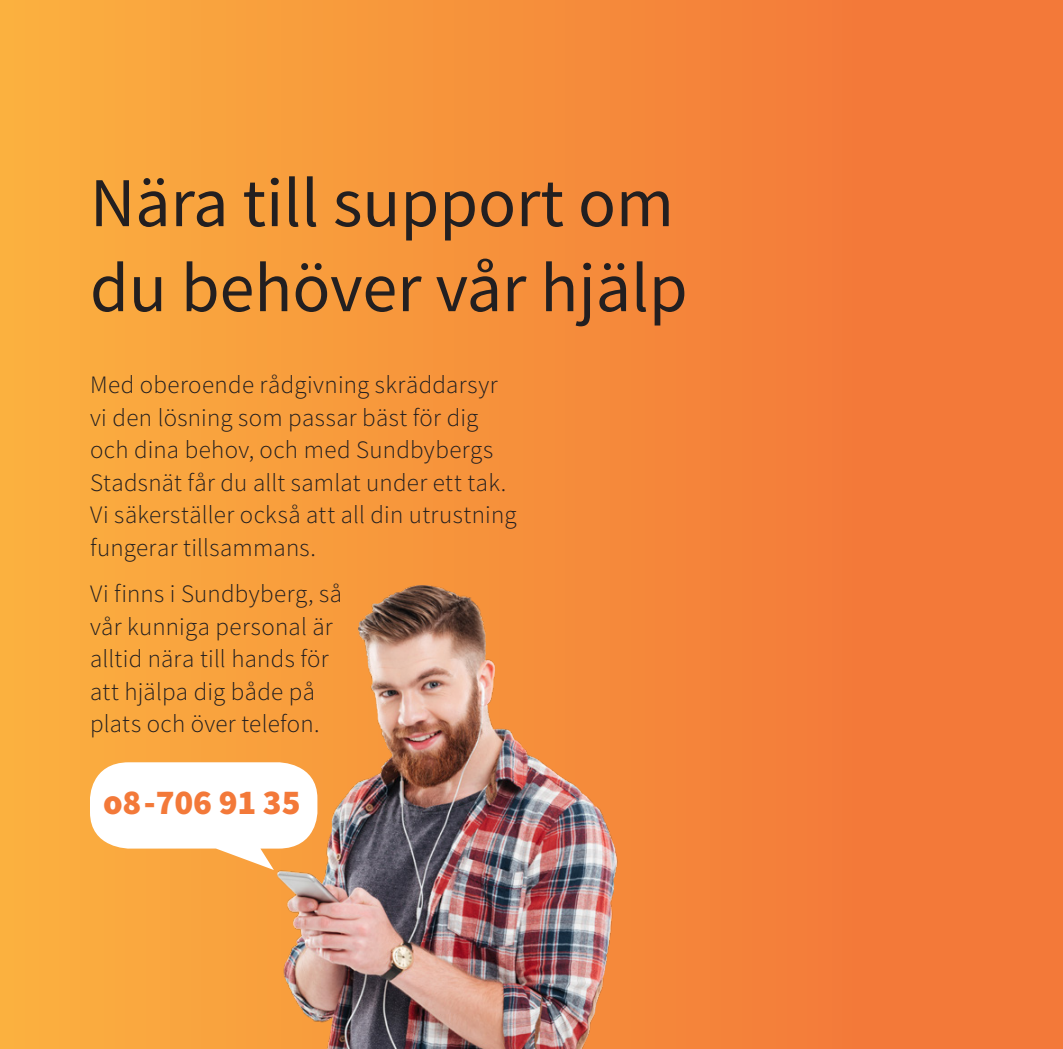
<style>
.page{position:relative;width:1063px;height:1049px;background:#fff}
.page>*{position:absolute;margin:0;border:0;box-sizing:border-box;transform-origin:0 0}
.Underrubrik{font:70px/85px "Source Sans Pro";color:#231f20}
.t1{font:900 35px "Source Sans Pro";letter-spacing:-.005em;color:#f37939}
.Ingress{font:300 25px/32.5px "Source Sans Pro";letter-spacing:.01em;color:#231f20}
</style>
<div class="page">
<div style="left:0;top:0;width:1063px;height:1049px;background:linear-gradient(to right,#fbaf3f,#f27138)"></div>
<img style="left:108px;top:568px;width:611px;height:481px">
<svg style="left:90px;top:762px;width:227px;height:108px"></svg>
<p class="Underrubrik" style="left:90px;top:160px;width:599px">Nära till support om du behöver vår hjälp</p>
<p class="Ingress" style="left:90px;top:368px;width:428px">Med oberoende rådgivning skräddarsyr vi den lösning som passar bäst för dig och dina behov, och med Sundbybergs Stadsnät får du allt samlat under ett tak.<br>Vi säkerställer också att all din utrustning fungerar tillsammans.</p>
<p class="Ingress" style="left:90px;top:578px;width:254px">Vi finns i Sundbyberg, så vår kunniga personal är alltid nära till hands för att hjälpa dig både på plats och över telefon.</p>
<p class="t1" style="left:103px;top:778px;width:199px">o8-706 91 35</p>
</div>
